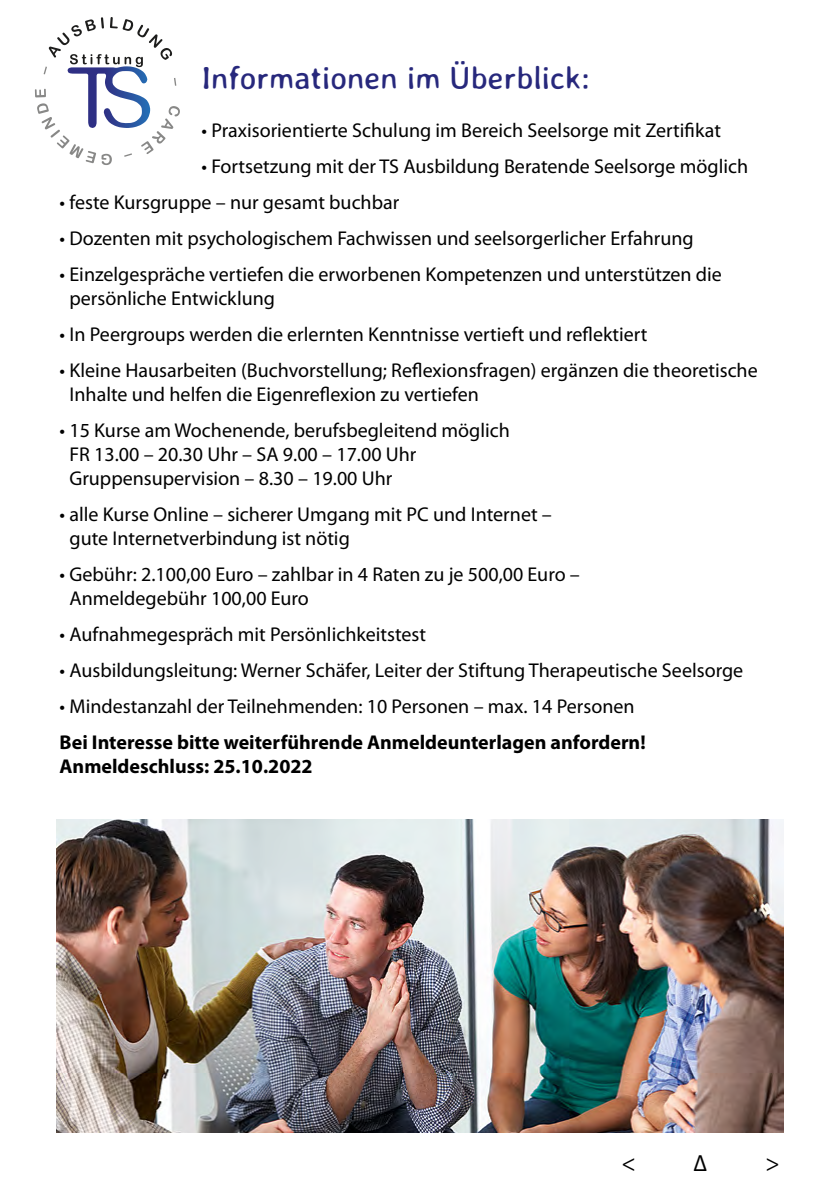
<style>
.page{position:relative;width:840px;height:1191px;background:#fff}
.page>*{position:absolute;margin:0;border:0;box-sizing:border-box;transform-origin:0 0}
.t1{font:32px "Averia Sans Libre";color:#27287c}
.t2{font:24px "Myriad Pro";color:#000}
.t3{font:20px/24px "Myriad Pro";color:#000}
.t4{font:700 20px/24px "Myriad Pro";color:#000}
</style>
<div class="page">
<svg style="left:35px;top:17px;width:145px;height:148px"></svg>
<img style="left:57px;top:819px;width:725px;height:313px">
<h1 class="t1" style="left:201px;top:58px;width:390px">Informationen im Überblick:</h1>
<p class="t3" style="left:201px;top:117px;width:520px">• Praxisorientierte Schulung im Bereich Seelsorge mit Zertifikat</p>
<p class="t3" style="left:201px;top:153px;width:548px">• Fortsetzung mit der TS Ausbildung Beratende Seelsorge möglich</p>
<p class="t3" style="left:60px;top:189px;width:341px">• feste Kursgruppe – nur gesamt buchbar</p>
<p class="t3" style="left:60px;top:225px;width:635px">• Dozenten mit psychologischem Fachwissen und seelsorgerlicher Erfahrung</p>
<p class="t3" style="left:69px;top:261px;width:653px;text-indent:-10px">• Einzelgespräche vertiefen die erworbenen Kompetenzen und unterstützen die persönliche Entwicklung</p>
<p class="t3" style="left:60px;top:321px;width:589px">• In Peergroups werden die erlernten Kenntnisse vertieft und reflektiert</p>
<p class="t3" style="left:69px;top:357px;width:689px;text-indent:-10px">• Kleine Hausarbeiten (Buchvorstellung; Reflexionsfragen) ergänzen die theoretische<br>Inhalte und helfen die Eigenreflexion zu vertiefen</p>
<p class="t3" style="left:69px;top:417px;width:442px;text-indent:-10px">• 15 Kurse am Wochenende, berufsbegleitend möglich<br>FR 13.00 – 20.30 Uhr – SA 9.00 – 17.00 Uhr<br>Gruppensupervision – 8.30 – 19.00 Uhr</p>
<p class="t3" style="left:69px;top:501px;width:483px;text-indent:-10px">• alle Kurse Online – sicherer Umgang mit PC und Internet – gute Internetverbindung ist nötig</p>
<p class="t3" style="left:69px;top:561px;width:511px;text-indent:-10px">• Gebühr: 2.100,00 Euro – zahlbar in 4 Raten zu je 500,00 Euro –<br>Anmeldegebühr 100,00 Euro</p>
<p class="t3" style="left:60px;top:621px;width:368px">• Aufnahmegespräch mit Persönlichkeitstest</p>
<p class="t3" style="left:60px;top:657px;width:684px">• Ausbildungsleitung: Werner Schäfer, Leiter der Stiftung Therapeutische Seelsorge</p>
<p class="t3" style="left:60px;top:693px;width:576px">• Mindestanzahl der Teilnehmenden: 10 Personen – max. 14 Personen</p>
<p class="t4" style="left:60px;top:729px;width:587px">Bei Interesse bitte weiterführende Anmeldeunterlagen anfordern!<br>Anmeldeschluss: 25.10.2022</p>
<p class="t2" style="left:621px;top:1147px;width:16px">&lt;</p>
<p class="t2" style="left:693px;top:1147px;width:15px">∆</p>
<p class="t2" style="left:765px;top:1147px;width:16px">&gt;</p>
</div>
